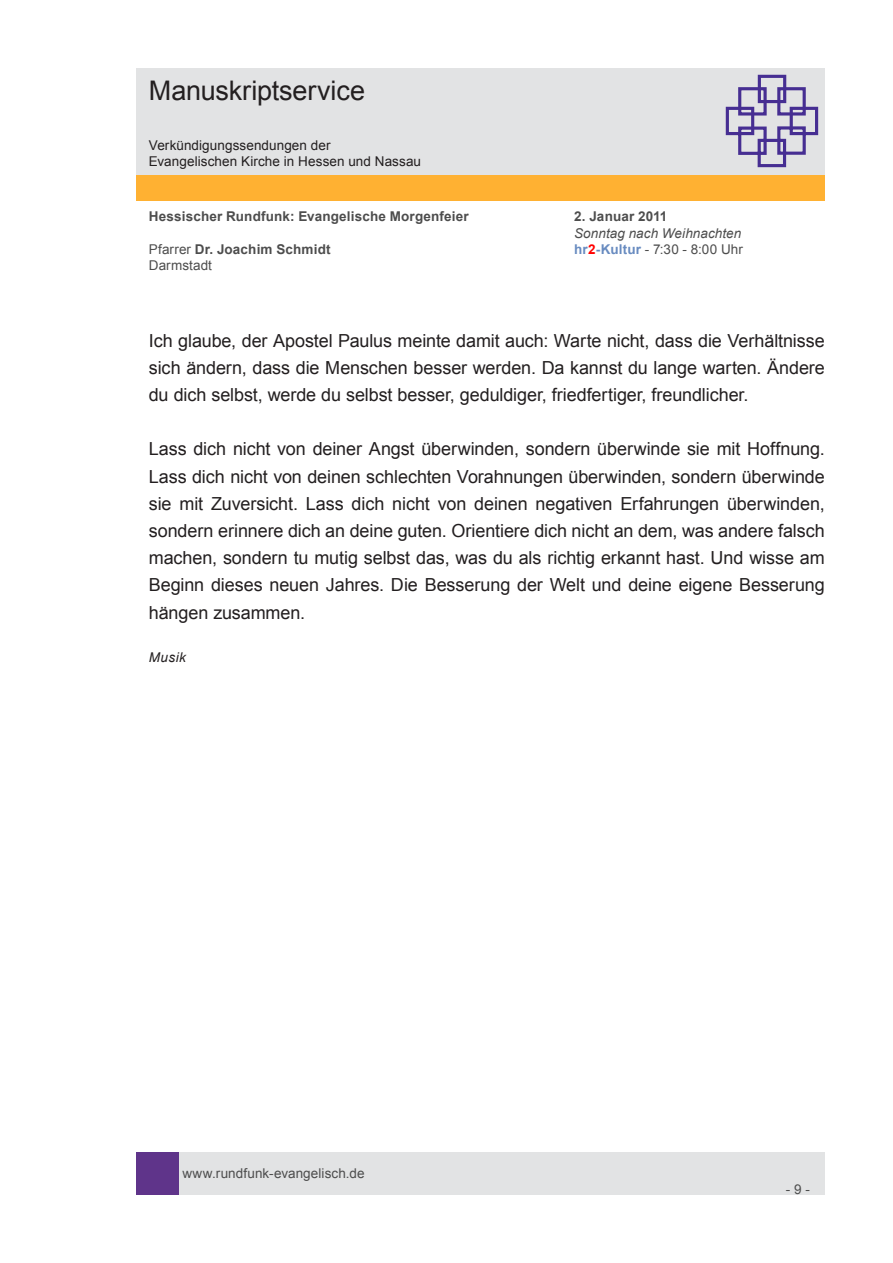
<style>
.page{position:relative;width:893px;height:1263px;background:#fff}
.page>*{position:absolute;margin:0;border:0;box-sizing:border-box;transform-origin:0 0}
.t1{font:27px "Arial";letter-spacing:-.005em;color:#231f20}
.t2{font:18px/27.2px "Arial";letter-spacing:-.005em;color:#231f20;text-align:justify}
.t3{font:700 13.5px "Arial";letter-spacing:.015em;color:#4d4d4d}
.t4{font:13.5px "Arial";letter-spacing:.005em;color:#4d4d4d}
.t5{font:13.5px/16.2px "Arial";letter-spacing:.005em;color:#231f20}
.t6{font:italic 13.5px "Arial";letter-spacing:.005em;color:#4d4d4d}
.t7{font:italic 13.5px "Arial";letter-spacing:.035em;color:#231f20}
.s1{font-weight:400}
.s2{font-weight:700;color:#688bc0}
.s3{font-weight:700;color:#f00}
</style>
<div class="page">
<div style="left:179px;top:1152px;width:646px;height:43px;background:#e2e3e4"></div>
<div style="left:136px;top:1152px;width:43px;height:43px;background:#5f348a"></div>
<div style="left:136px;top:175px;width:689px;height:26px;background:#ffb132"></div>
<div style="left:136px;top:68px;width:689px;height:106px;background:#e2e3e4"></div>
<svg style="left:725px;top:74px;width:94px;height:94px"></svg>
<h1 class="t1" style="left:149px;top:73px;width:218px">Manuskriptservice</h1>
<p class="t5" style="left:149px;top:137px;width:274px">Verkündigungssendungen der<br>Evangelischen Kirche in Hessen und Nassau</p>
<p class="t3" style="left:149px;top:208px;width:322px">Hessischer Rundfunk: Evangelische Morgenfeier</p>
<p class="t3" style="left:574px;top:208px;width:95px">2. Januar 2011</p>
<p class="t6" style="left:574px;top:224px;width:169px">Sonntag nach Weihnachten</p>
<p class="t3" style="left:149px;top:240px;width:183px"><span class="s1">Pfarrer</span> Dr. Joachim Schmidt</p>
<p class="t4" style="left:574px;top:240px;width:170px"><span class="s2">hr</span><span class="s3">2</span><span class="s2">-Kultur</span> - 7:30 - 8:00 Uhr</p>
<p class="t4" style="left:149px;top:256px;width:65px">Darmstadt</p>
<p class="t2" style="left:149px;top:327px;width:677px">Ich glaube, der Apostel Paulus meinte damit auch: Warte nicht, dass die Verhältnisse sich ändern, dass die Menschen besser werden. Da kannst du lange warten. Ändere du dich selbst, werde du selbst besser, geduldiger, friedfertiger, freundlicher.</p>
<p class="t2" style="left:149px;top:436px;width:677px">Lass dich nicht von deiner Angst überwinden, sondern überwinde sie mit Hoffnung.<br>Lass dich nicht von deinen schlechten Vorahnungen überwinden, sondern überwinde sie mit Zuversicht. Lass dich nicht von deinen negativen Erfahrungen überwinden, sondern erinnere dich an deine guten. Orientiere dich nicht an dem, was andere falsch machen, sondern tu mutig selbst das, was du als richtig erkannt hast. Und wisse am Beginn dieses neuen Jahres. Die Besserung der Welt und deine eigene Besserung hängen zusammen.</p>
<p class="t7" style="left:149px;top:649px;width:39px">Musik</p>
<p class="t4" style="left:182px;top:1164px;width:184px">www.rundfunk-evangelisch.de</p>
<p class="t4" style="left:786px;top:1180px;width:26px">- 9 -</p>
</div>
